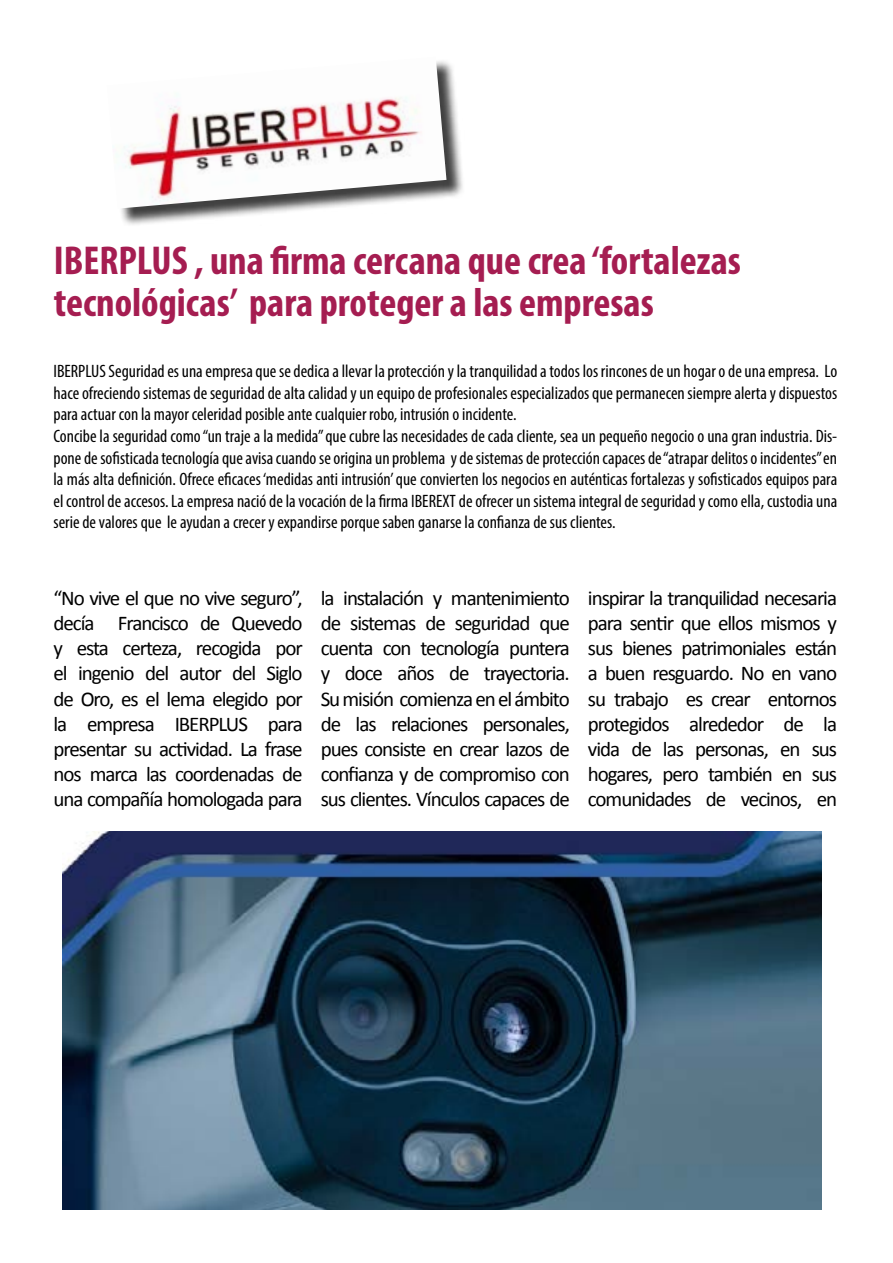
<style>
.page{position:relative;width:893px;height:1263px;background:#fff}
.page>*{position:absolute;margin:0;border:0;box-sizing:border-box;transform-origin:0 0}
.t1{font:700 condensed 40.5px/42px "Myriad Pro";color:#a51d51}
.t2{font:21px/25.2px "Calibri";letter-spacing:-.05em;color:#000;text-align:justify}
.t3{font:condensed 18px/21.6px "Myriad Pro";color:#000}
</style>
<div class="page">
<img style="left:63px;top:831px;width:759px;height:379px">
<div style="left:109px;top:59px;width:356px;height:168px;background:#000;opacity:.75"></div>
<img style="left:109px;top:59px;width:337px;height:150px">
<h1 class="t1" style="left:54px;top:238px;width:689px">IBERPLUS , una firma cercana que crea ‘fortalezas tecnológicas’ para proteger a las empresas</h1>
<p class="t3" style="left:54px;top:360px;width:785px">IBERPLUS Seguridad es una empresa que se dedica a llevar la protección y la tranquilidad a todos los rincones de un hogar o de una empresa. Lo hace ofreciendo sistemas de seguridad de alta calidad y un equipo de profesionales especializados que permanecen siempre alerta y dispuestos para actuar con la mayor celeridad posible ante cualquier robo, intrusión o incidente.<br>Concibe la seguridad como “un traje a la medida” que cubre las necesidades de cada cliente, sea un pequeño negocio o una gran industria. Dis&shy;pone de sofisticada tecnología que avisa cuando se origina un problema y de sistemas de protección capaces de “atrapar delitos o incidentes” en la más alta definición. Ofrece eficaces ‘medidas anti intrusión’ que convierten los negocios en auténticas fortalezas y sofisticados equipos para el control de accesos. La empresa nació de la vocación de la firma IBEREXT de ofrecer un sistema integral de seguridad y como ella, custodia una serie de valores que le ayudan a crecer y expandirse porque saben ganarse la confianza de sus clientes.</p>
<p class="t2" style="left:54px;top:585px;width:251px">“No vive el que no vive seguro”, decía Francisco de Quevedo y esta certeza, recogida por el ingenio del autor del Siglo de Oro, es el lema elegido por la empresa IBERPLUS para presentar su actividad. La frase nos marca las coordenadas de una compañía homologada para</p>
<p class="t2" style="left:321px;top:585px;width:251px">la instalación y mantenimiento de sistemas de seguridad que cuenta con tecnología puntera y doce años de trayectoria.<br>Su misión comienza en el ámbito de las relaciones personales, pues consiste en crear lazos de confianza y de compromiso con sus clientes. Vínculos capaces de</p>
<p class="t2" style="left:588px;top:585px;width:251px">inspirar la tranquilidad necesaria para sentir que ellos mismos y sus bienes patrimoniales están a buen resguardo. No en vano su trabajo es crear entornos protegidos alrededor de la vida de las personas, en sus hogares, pero también en sus comunidades de vecinos, en</p>
</div>
